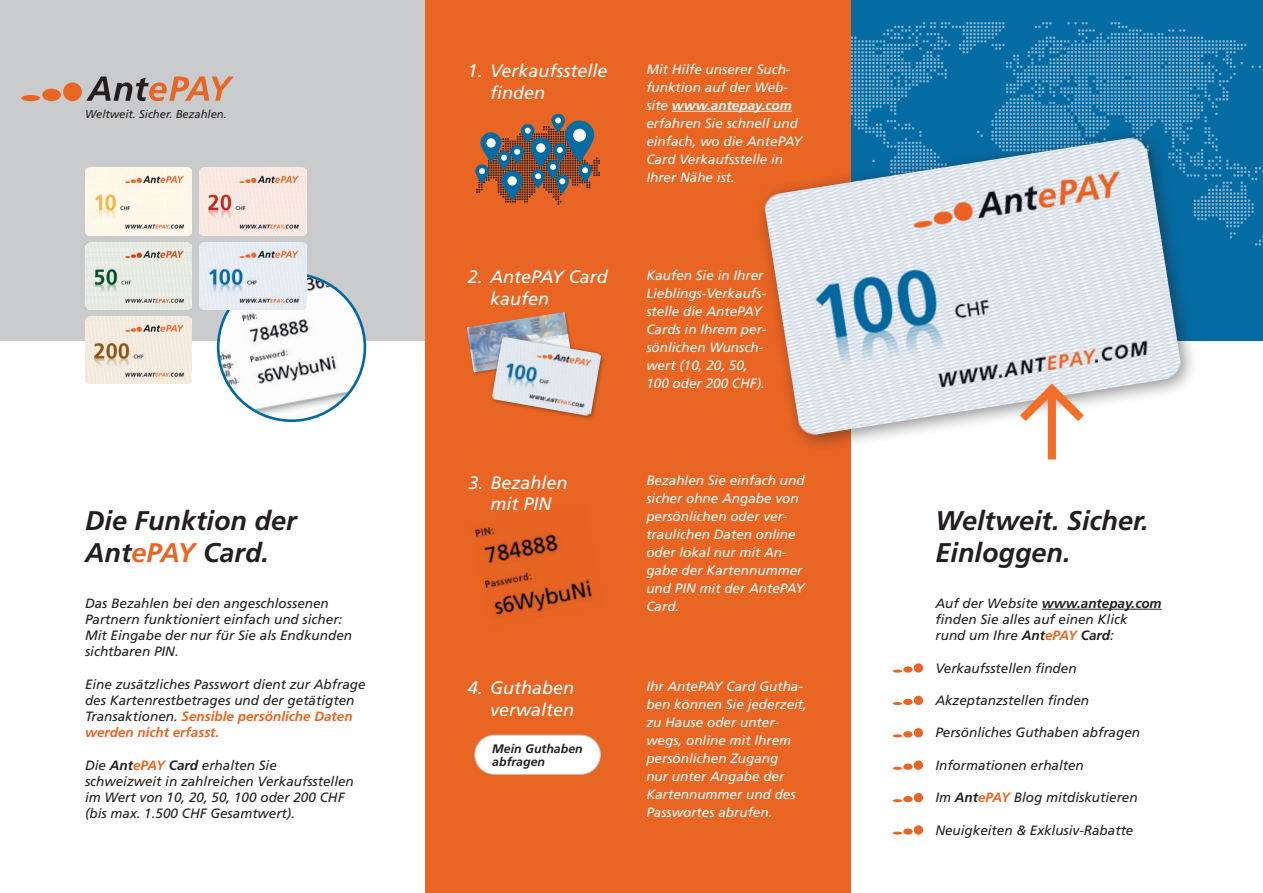
<style>
.page{position:relative;width:1263px;height:893px;background:#fff}
.page>*{position:absolute;margin:0;border:0;box-sizing:border-box;transform-origin:0 0}
.t1{font:italic 700 27px/32.4px "Frutiger LT Std";color:#231f20}
.t2{font:italic 18px/21.6px "Frutiger LT Std";color:#fff}
.t3{font:italic 13.5px/16.2px "Frutiger LT Std";color:#231f20}
.t4{font:italic 13.5px/18px "Frutiger LT Std";color:#fff}
.t5{font:italic 700 12.3px/12.3px "Frutiger LT Std";color:#231f20}
.t6{font:italic 11.25px "Frutiger LT Std";color:#231f20}
.s1{font-weight:700}
.s2{color:#e96524}
.s3{font-weight:700;color:#e96524}
</style>
<div class="page">
<div style="left:850px;top:0;width:413px;height:340px;background:#056ba3"></div>
<img style="left:850px;top:23px;width:413px;height:223px">
<div style="left:0;top:0;width:425px;height:340px;background:#cacbcc"></div>
<div style="left:425px;top:0;width:425px;height:893px;background:#e96524"></div>
<hr style="left:1042px;top:609px;width:120px;height:1px;background:#231f20">
<div style="left:914px;top:663px;width:9px;height:10px;background:#e96524;border-radius:50%"></div>
<div style="left:903px;top:666px;width:10px;height:7px;background:#e96524;border-radius:50%"></div>
<svg style="left:893px;top:670px;width:9px;height:3px"></svg>
<div style="left:914px;top:696px;width:9px;height:9px;background:#e96524;border-radius:50%"></div>
<div style="left:903px;top:699px;width:10px;height:6px;background:#e96524;border-radius:50%"></div>
<svg style="left:893px;top:702px;width:9px;height:3px"></svg>
<div style="left:914px;top:728px;width:9px;height:9px;background:#e96524;border-radius:50%"></div>
<div style="left:903px;top:731px;width:10px;height:6px;background:#e96524;border-radius:50%"></div>
<svg style="left:893px;top:734px;width:9px;height:3px"></svg>
<div style="left:914px;top:760px;width:9px;height:10px;background:#e96524;border-radius:50%"></div>
<div style="left:903px;top:764px;width:10px;height:6px;background:#e96524;border-radius:50%"></div>
<svg style="left:893px;top:767px;width:9px;height:3px"></svg>
<div style="left:914px;top:793px;width:9px;height:9px;background:#e96524;border-radius:50%"></div>
<div style="left:903px;top:796px;width:10px;height:6px;background:#e96524;border-radius:50%"></div>
<svg style="left:893px;top:799px;width:9px;height:3px"></svg>
<div style="left:914px;top:825px;width:9px;height:10px;background:#e96524;border-radius:50%"></div>
<div style="left:903px;top:828px;width:10px;height:7px;background:#e96524;border-radius:50%"></div>
<svg style="left:893px;top:832px;width:9px;height:3px"></svg>
<hr style="left:672px;top:111px;width:120px;height:1px;background:#fff">
<img style="left:476px;top:126px;width:124px;height:79px">
<svg style="left:480px;top:132px;width:22px;height:31px"></svg>
<svg style="left:486px;top:138px;width:10px;height:10px"></svg>
<svg style="left:530px;top:137px;width:21px;height:31px"></svg>
<div style="left:536px;top:143px;width:9px;height:10px;background:#fff;border-radius:50%"></div>
<svg style="left:502px;top:170px;width:21px;height:31px"></svg>
<svg style="left:507px;top:176px;width:10px;height:10px"></svg>
<svg style="left:551px;top:114px;width:14px;height:19px"></svg>
<svg style="left:555px;top:118px;width:6px;height:5px"></svg>
<svg style="left:510px;top:145px;width:14px;height:19px"></svg>
<svg style="left:514px;top:149px;width:6px;height:6px"></svg>
<svg style="left:555px;top:175px;width:14px;height:19px"></svg>
<svg style="left:559px;top:178px;width:6px;height:6px"></svg>
<svg style="left:531px;top:169px;width:14px;height:20px"></svg>
<svg style="left:535px;top:173px;width:6px;height:6px"></svg>
<svg style="left:546px;top:160px;width:14px;height:20px"></svg>
<svg style="left:550px;top:164px;width:6px;height:6px"></svg>
<svg style="left:578px;top:164px;width:14px;height:19px"></svg>
<svg style="left:582px;top:167px;width:6px;height:6px"></svg>
<svg style="left:553px;top:143px;width:13px;height:20px"></svg>
<svg style="left:557px;top:147px;width:6px;height:6px"></svg>
<svg style="left:521px;top:124px;width:13px;height:19px"></svg>
<svg style="left:525px;top:128px;width:6px;height:6px"></svg>
<svg style="left:497px;top:151px;width:14px;height:19px"></svg>
<svg style="left:501px;top:155px;width:6px;height:6px"></svg>
<svg style="left:475px;top:164px;width:14px;height:20px"></svg>
<svg style="left:479px;top:168px;width:6px;height:6px"></svg>
<svg style="left:565px;top:121px;width:29px;height:42px"></svg>
<div style="left:573px;top:129px;width:13px;height:13px;background:#fff;border-radius:50%"></div>
<img style="left:467px;top:312px;width:103px;height:60px">
<div style="left:489px;top:334px;width:116px;height:86px;background:#231f20;opacity:.5"></div>
<img style="left:491px;top:337px;width:110px;height:79px">
<img style="left:475px;top:527px;width:117px;height:88px">
<div style="left:475px;top:735px;width:125px;height:39px;background:#fff;border-radius:20px"></div>
<div style="left:474px;top:735px;width:127px;height:40px;border:1px solid #c9cac9;border-radius:20px"></div>
<img style="left:219px;top:275px;width:145px;height:144px;border-radius:72px">
<img style="left:199px;top:242px;width:107px;height:67px">
<img style="left:85px;top:168px;width:107px;height:67px">
<img style="left:85px;top:316px;width:107px;height:68px">
<img style="left:199px;top:168px;width:107px;height:67px">
<img style="left:85px;top:242px;width:107px;height:67px">
<svg style="left:86px;top:77px;width:148px;height:24px"></svg>
<div style="left:63px;top:82px;width:19px;height:19px;background:#e96524;border-radius:50%"></div>
<div style="left:42px;top:89px;width:19px;height:12px;background:#e96524;border-radius:50%"></div>
<div style="left:21px;top:95px;width:19px;height:6px;background:#e96524;border-radius:50%"></div>
<div style="left:754px;top:127px;width:444px;height:326px;background:#231f20;opacity:.5"></div>
<img style="left:763px;top:136px;width:420px;height:301px">
<svg style="left:1020px;top:383px;width:64px;height:76px"></svg>
<p class="t6" style="left:85px;top:107px;width:143px">Weltweit. Sicher. Bezahlen.</p>
<h2 class="t2" style="left:490px;top:60px;width:119px;text-indent:-22px">1. Verkaufsstelle finden</h2>
<h2 class="t2" style="left:490px;top:266px;width:119px;text-indent:-22px">2. AntePAY Card kaufen</h2>
<p class="t4" style="left:646px;top:60px;width:157px">Mit Hilfe unserer Such&shy;funktion auf der Web&shy;site <span class="s1">www.antepay.com </span>erfahren Sie schnell und einfach, wo die AntePAY<br>Card Verkaufsstelle in<br>Ihrer Nähe ist.</p>
<p class="t4" style="left:646px;top:266px;width:121px">Kaufen Sie in Ihrer<br>Lieblings-Verkaufs&shy;stelle die AntePAY<br>Cards in Ihrem per&shy;sönlichen Wunsch&shy;wert (10, 20, 50,<br>100 oder 200 CHF).</p>
<p class="t4" style="left:646px;top:472px;width:160px">Bezahlen Sie einfach und sicher ohne Angabe von persönlichen oder ver&shy;traulichen Daten online oder lokal nur mit An&shy;gabe der Kartennummer und PIN mit der AntePAY<br>Card.</p>
<h2 class="t2" style="left:468px;top:472px;width:101px;text-align:center">3. Bezahlen mit PIN</h2>
<h1 class="t1" style="left:85px;top:504px;width:213px">Die Funktion der<br>Ant<span class="s2">ePAY</span> Card.</h1>
<h1 class="t1" style="left:935px;top:504px;width:215px">Weltweit. Sicher.<br>Einloggen.</h1>
<p class="t3" style="left:85px;top:595px;width:269px">Das Bezahlen bei den angeschlossenen Partnern funktioniert einfach und sicher:<br>Mit Eingabe der nur für Sie als Endkunden sichtbaren PIN.</p>
<p class="t3" style="left:85px;top:676px;width:282px">Eine zusätzliches Passwort dient zur Abfrage des Kartenrestbetrages und der getätigten Transaktionen. <span class="s3">Sensible persönliche Daten werden nicht erfasst.</span></p>
<p class="t3" style="left:85px;top:757px;width:270px">Die <span class="s1">Ant</span><span class="s3">ePAY</span> <span class="s1">Card</span> erhalten Sie schweizweit in zahlreichen Verkaufsstellen im Wert von 10, 20, 50, 100 oder 200 CHF (bis max. 1.500 CHF Gesamtwert).</p>
<p class="t3" style="left:935px;top:595px;width:228px">Auf der Website <span class="s1">www.antepay.com </span>finden Sie alles auf einen Klick<br>rund um Ihre <span class="s1">Ant</span><span class="s3">ePAY</span> <span class="s1">Card</span>:</p>
<p class="t3" style="left:935px;top:660px;width:143px">Verkaufsstellen finden</p>
<p class="t3" style="left:935px;top:692px;width:155px">Akzeptanzstellen finden</p>
<p class="t3" style="left:935px;top:725px;width:206px">Persönliches Guthaben abfragen</p>
<p class="t3" style="left:935px;top:757px;width:150px">Informationen erhalten</p>
<p class="t3" style="left:935px;top:790px;width:204px">Im <span class="s1">Ant</span><span class="s3">ePAY</span> Blog mitdiskutieren</p>
<p class="t3" style="left:935px;top:822px;width:200px">Neuigkeiten &amp; Exklusiv-Rabatte</p>
<h2 class="t2" style="left:468px;top:677px;width:108px;text-align:right">4. Guthaben verwalten</h2>
<p class="t5" style="left:492px;top:743px;width:92px">Mein Guthaben abfragen</p>
<p class="t4" style="left:646px;top:677px;width:162px">Ihr AntePAY Card Gutha&shy;ben können Sie jederzeit, zu Hause oder unter&shy;wegs, online mit Ihrem persönlichen Zugang<br>nur unter Angabe der<br>Kartennummer und des<br>Passwortes abrufen.</p>
</div>
